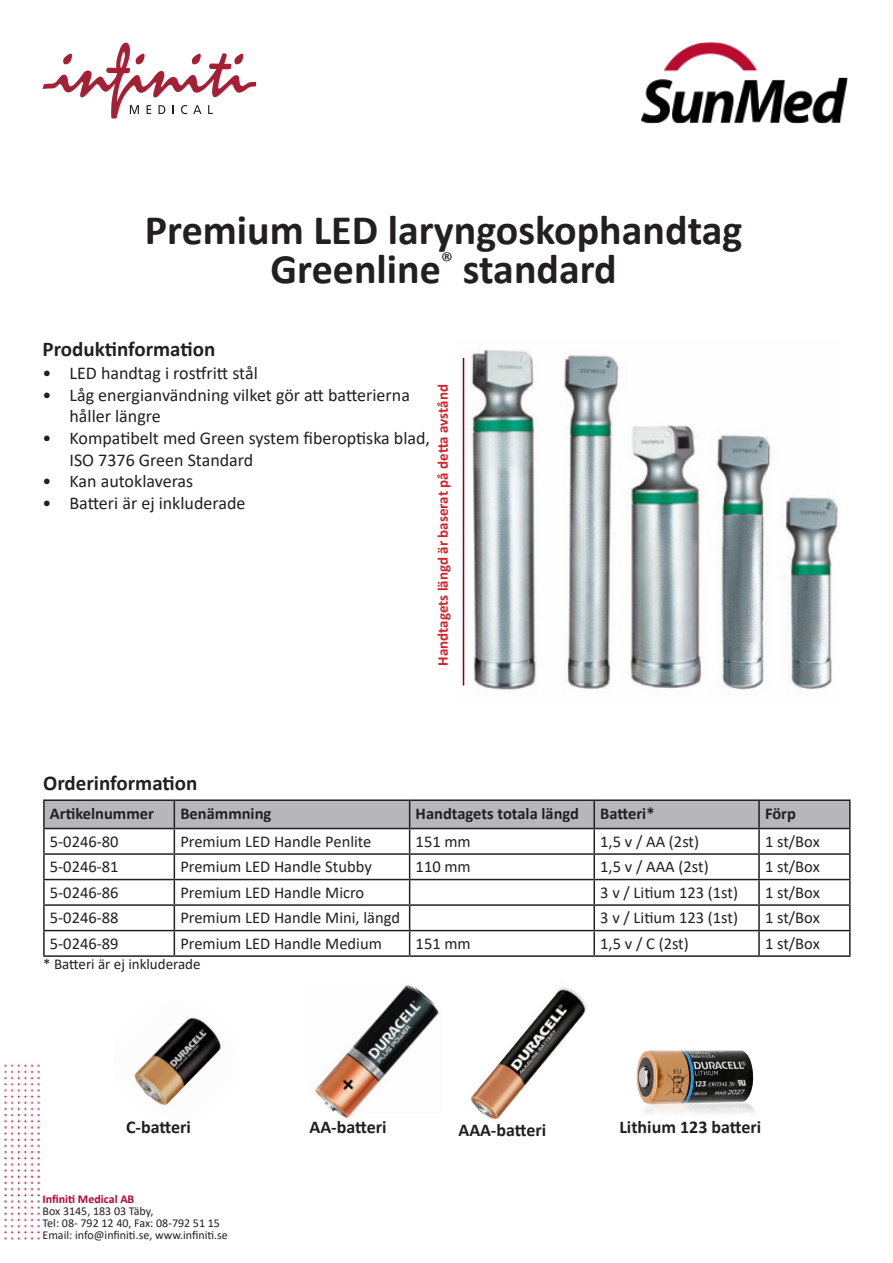
<style>
.page{position:relative;width:893px;height:1263px;background:#fff}
.page>*{position:absolute;margin:0;border:0;box-sizing:border-box;transform-origin:0 0}
.t1{font:700 42px "Calibri";color:#231f20}
.t2{font:700 21px "Calibri";color:#231f20}
.t3{font:18px/21.6px "Calibri";color:#231f20}
.t4{font:700 18px "Calibri";color:#231f20}
.t5{font:16.5px "Calibri";color:#231f20}
.t6{font:700 16.5px "Calibri";color:#231f20}
.t7{font:700 15px "Calibri";color:#d1232a}
.t8{font:15px "Calibri";color:#231f20}
.t9{font:12px/12px "Calibri";color:#231f20}
.t10{font:700 12px "Calibri";color:#b30437}
</style>
<div class="page">
<svg style="left:43px;top:43px;width:212px;height:76px"></svg>
<img style="left:4px;top:1064px;width:36px;height:176px">
<hr style="left:43px;top:799px;width:131px;height:2px;background:#231f20">
<hr style="left:43px;top:801px;width:2px;height:27px;background:#231f20">
<hr style="left:174px;top:799px;width:236px;height:2px;background:#231f20">
<hr style="left:410px;top:799px;width:184px;height:2px;background:#231f20">
<hr style="left:594px;top:799px;width:165px;height:2px;background:#231f20">
<hr style="left:759px;top:799px;width:92px;height:2px;background:#231f20">
<hr style="left:849px;top:801px;width:2px;height:27px;background:#231f20">
<hr style="left:43px;top:828px;width:131px;height:1px;background:#231f20">
<hr style="left:43px;top:829px;width:2px;height:24px;background:#231f20">
<hr style="left:759px;top:828px;width:92px;height:1px;background:#231f20">
<hr style="left:849px;top:829px;width:2px;height:24px;background:#231f20">
<hr style="left:43px;top:853px;width:131px;height:2px;background:#231f20">
<hr style="left:43px;top:855px;width:2px;height:24px;background:#231f20">
<hr style="left:759px;top:853px;width:92px;height:2px;background:#231f20">
<hr style="left:849px;top:855px;width:2px;height:24px;background:#231f20">
<hr style="left:43px;top:879px;width:131px;height:1px;background:#231f20">
<hr style="left:43px;top:880px;width:2px;height:24px;background:#231f20">
<hr style="left:759px;top:879px;width:92px;height:1px;background:#231f20">
<hr style="left:849px;top:880px;width:2px;height:24px;background:#231f20">
<hr style="left:43px;top:904px;width:131px;height:2px;background:#231f20">
<hr style="left:43px;top:906px;width:2px;height:24px;background:#231f20">
<hr style="left:759px;top:904px;width:92px;height:2px;background:#231f20">
<hr style="left:849px;top:906px;width:2px;height:24px;background:#231f20">
<hr style="left:43px;top:930px;width:131px;height:1px;background:#231f20">
<hr style="left:43px;top:931px;width:2px;height:24px;background:#231f20">
<svg style="left:44px;top:800px;width:806px;height:155px"></svg>
<hr style="left:594px;top:930px;width:165px;height:1px;background:#231f20">
<hr style="left:593px;top:931px;width:2px;height:24px;background:#231f20">
<hr style="left:759px;top:930px;width:92px;height:1px;background:#231f20">
<hr style="left:758px;top:931px;width:2px;height:24px;background:#231f20">
<hr style="left:849px;top:931px;width:2px;height:24px;background:#231f20">
<hr style="left:43px;top:955px;width:131px;height:2px;background:#231f20">
<hr style="left:174px;top:955px;width:236px;height:2px;background:#231f20">
<hr style="left:410px;top:955px;width:184px;height:2px;background:#231f20">
<hr style="left:594px;top:955px;width:165px;height:2px;background:#231f20">
<hr style="left:759px;top:955px;width:92px;height:2px;background:#231f20">
<img style="left:462px;top:349px;width:376px;height:342px">
<img style="left:636px;top:1050px;width:119px;height:64px">
<img style="left:315px;top:985px;width:124px;height:133px">
<img style="left:134px;top:1017px;width:88px;height:89px">
<img style="left:641px;top:43px;width:206px;height:80px">
<img style="left:470px;top:987px;width:117px;height:133px">
<hr style="left:463px;top:358px;width:1px;height:327px;background:#8b0110">
<p class="t1" style="left:145px;top:200px;width:599px">Premium LED laryngoskophandtag</p>
<p class="t1" style="left:271px;top:239px;width:348px">Greenline<sup>®</sup> standard</p>
<p class="t2" style="left:43px;top:334px;width:174px">Produktinformation</p>
<p class="t3" style="left:43px;top:362px;width:217px">• LED handtag i rostfritt stål</p>
<p class="t3" style="left:70px;top:384px;width:342px;text-indent:-27px">• Låg energianvändning vilket gör att batterierna håller längre</p>
<p class="t3" style="left:70px;top:427px;width:362px;text-indent:-27px">• Kompatibelt med Green system fiberoptiska blad,<br>ISO 7376 Green Standard</p>
<p class="t3" style="left:43px;top:470px;width:152px">• Kan autoklaveras</p>
<p class="t3" style="left:43px;top:492px;width:204px">• Batteri är ej inkluderade</p>
<p class="t7" style="left:432px;top:666px;width:283px;rotate:-90deg">Handtagets längd är baserat på detta avstånd</p>
<p class="t2" style="left:43px;top:768px;width:156px">Orderinformation</p>
<p class="t6" style="left:50px;top:801px;width:106px">Artikelnummer</p>
<p class="t6" style="left:180px;top:801px;width:92px">Benämmning</p>
<p class="t6" style="left:416px;top:801px;width:165px">Handtagets totala längd</p>
<p class="t6" style="left:600px;top:801px;width:56px">Batteri*</p>
<p class="t6" style="left:765px;top:801px;width:32px">Förp</p>
<p class="t5" style="left:50px;top:830px;width:70px">5-0246-80</p>
<p class="t5" style="left:180px;top:830px;width:193px">Premium LED Handle Penlite</p>
<p class="t5" style="left:416px;top:830px;width:57px">151 mm</p>
<p class="t5" style="left:600px;top:830px;width:100px">1,5 v / AA (2st)</p>
<p class="t5" style="left:765px;top:830px;width:56px">1 st/Box</p>
<p class="t5" style="left:50px;top:855px;width:70px">5-0246-81</p>
<p class="t5" style="left:180px;top:855px;width:193px">Premium LED Handle Stubby</p>
<p class="t5" style="left:416px;top:855px;width:57px">110 mm</p>
<p class="t5" style="left:600px;top:855px;width:110px">1,5 v / AAA (2st)</p>
<p class="t5" style="left:765px;top:855px;width:56px">1 st/Box</p>
<p class="t5" style="left:50px;top:881px;width:70px">5-0246-86</p>
<p class="t5" style="left:180px;top:881px;width:185px">Premium LED Handle Micro</p>
<p class="t5" style="left:600px;top:881px;width:139px">3 v / Litium 123 (1st)</p>
<p class="t5" style="left:765px;top:881px;width:56px">1 st/Box</p>
<p class="t5" style="left:50px;top:906px;width:70px">5-0246-88</p>
<p class="t5" style="left:180px;top:906px;width:221px">Premium LED Handle Mini, längd</p>
<p class="t5" style="left:600px;top:906px;width:139px">3 v / Litium 123 (1st)</p>
<p class="t5" style="left:765px;top:906px;width:56px">1 st/Box</p>
<p class="t5" style="left:50px;top:932px;width:70px">5-0246-89</p>
<p class="t5" style="left:180px;top:932px;width:203px">Premium LED Handle Medium</p>
<p class="t5" style="left:416px;top:932px;width:57px">151 mm</p>
<p class="t5" style="left:600px;top:932px;width:90px">1,5 v / C (2st)</p>
<p class="t5" style="left:765px;top:932px;width:56px">1 st/Box</p>
<p class="t8" style="left:43px;top:953px;width:159px">* Batteri är ej inkluderade</p>
<p class="t4" style="left:126px;top:1114px;width:66px">C-batteri</p>
<p class="t4" style="left:310px;top:1114px;width:78px">AA-batteri</p>
<p class="t4" style="left:619px;top:1114px;width:144px">Lithium 123 batteri</p>
<p class="t4" style="left:458px;top:1117px;width:89px">AAA-batteri</p>
<p class="t10" style="left:43px;top:1190px;width:93px">Infiniti Medical AB</p>
<p class="t9" style="left:43px;top:1204px;width:187px">Box 3145, 183 03 Täby,<br>Tel: 08- 792 12 40, Fax: 08-792 51 15<br>Email: info@infiniti.se, www.infiniti.se</p>
</div>
